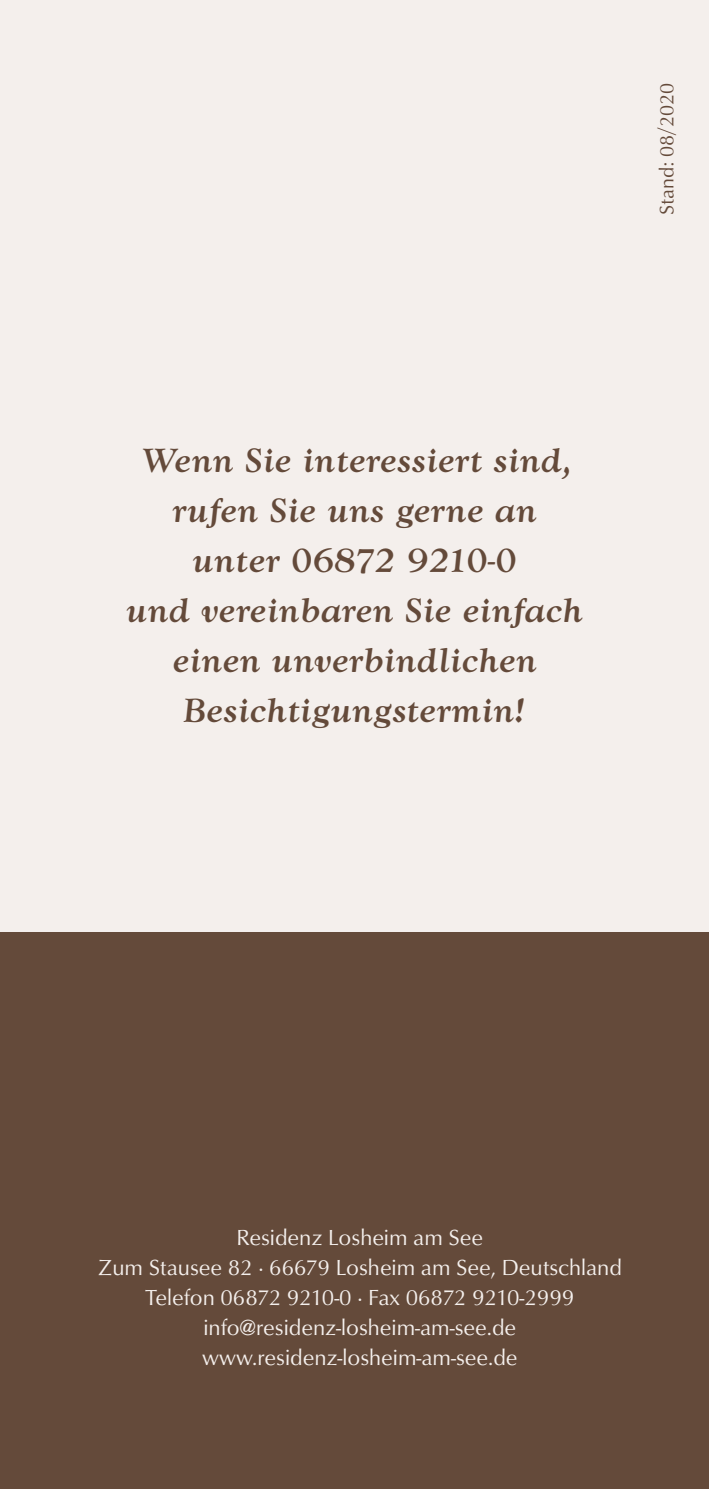
<style>
.page{position:relative;width:709px;height:1489px;background:#fff}
.page>*{position:absolute;margin:0;border:0;box-sizing:border-box;transform-origin:0 0}
.t1{font:35px/50px "Goudy T Med Ita";color:#644a3a;text-align:center}
.t2{font:22.5px/30px "O004 T";color:#f4efec;text-align:center}
.t3{font:20px "O004 T";color:#644a3a}
</style>
<div class="page">
<div style="left:0;top:0;width:709px;height:1488px;background:#f4efec"></div>
<div style="left:0;top:932px;width:709px;height:556px;background:#644a3a"></div>
<p class="t3" style="left:655px;top:215px;width:134px;rotate:-90deg">Stand: 08/2020</p>
<h1 class="t1" style="left:126px;top:434px;width:458px">Wenn Sie interessiert sind, rufen Sie uns gerne an unter 06872 9210-0<br>und vereinbaren Sie einfach einen unverbindlichen<br>Besichtigungstermin!</h1>
<p class="t2" style="left:98px;top:1222px;width:525px">Residenz Losheim am See<br>Zum Stausee 82 · 66679 Losheim am See, Deutschland Telefon 06872 9210-0 · Fax 06872 9210-2999 info@residenz-losheim-am-see.de www.residenz-losheim-am-see.de</p>
</div>
